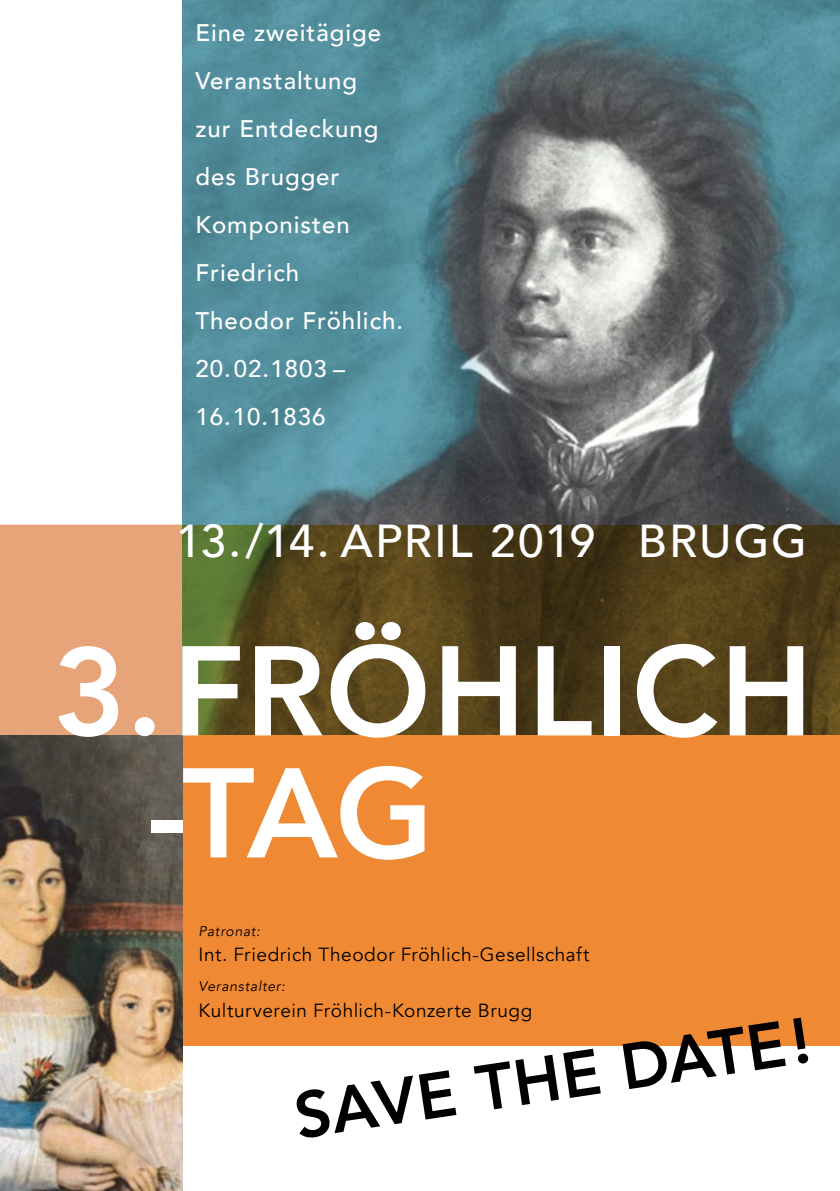
<style>
.page{position:relative;width:840px;height:1191px;background:#fff}
.page>*{position:absolute;margin:0;border:0;box-sizing:border-box;transform-origin:0 0}
.t1{font:800 126px/122px "Avenir";letter-spacing:.01em;color:#fff}
.t2{font:800 64px "Avenir";color:#000}
.t3{font:500 46px "Avenir";letter-spacing:.04em;color:#fff}
.t4{font:500 24px/48px "Avenir";letter-spacing:.04em;color:#fff}
.t5{font:19px "Avenir";letter-spacing:.03em;color:#000}
.t6{font:italic 14px "Avenir";letter-spacing:.05em;color:#000}
.s1{font-size:124px}
</style>
<div class="page">
<div style="left:0;top:524px;width:839px;height:521px;background:#e7a479"></div>
<img style="left:182px;top:0;width:657px;height:524px">
<svg style="left:182px;top:524px;width:657px;height:211px;background:#51441b"></svg>
<div style="left:182px;top:735px;width:657px;height:310px;background:#f08933"></div>
<img style="left:0;top:735px;width:182px;height:456px">
<p class="t4" style="left:195px;top:7px;width:209px">Eine zweitägige<br>Veranstaltung<br>zur Entdeckung des Brugger<br>Komponisten<br>Friedrich<br>Theodor Fröhlich.<br>20.02.1803 –<br>16.10.1836</p>
<h3 class="t3" style="left:176px;top:501px;width:632px">13./14. April 2019 Brugg</h3>
<h1 class="t1" style="left:147px;top:631px;width:667px;text-indent:-94px"><span class="s1">3.</span> FRÖHLICH -TAG</h1>
<p class="t6" style="left:198px;top:922px;width:63px">Patronat:</p>
<p class="t5" style="left:198px;top:943px;width:392px">Int. Friedrich Theodor Fröhlich-Gesellschaft</p>
<p class="t6" style="left:198px;top:977px;width:88px">Veranstalter:</p>
<p class="t5" style="left:198px;top:998px;width:335px">Kulturverein Fröhlich-Konzerte Brugg</p>
<h2 class="t2" style="left:288px;top:1065px;width:522px;rotate:-8deg">SAVE T HE DAT E!</h2>
</div>
